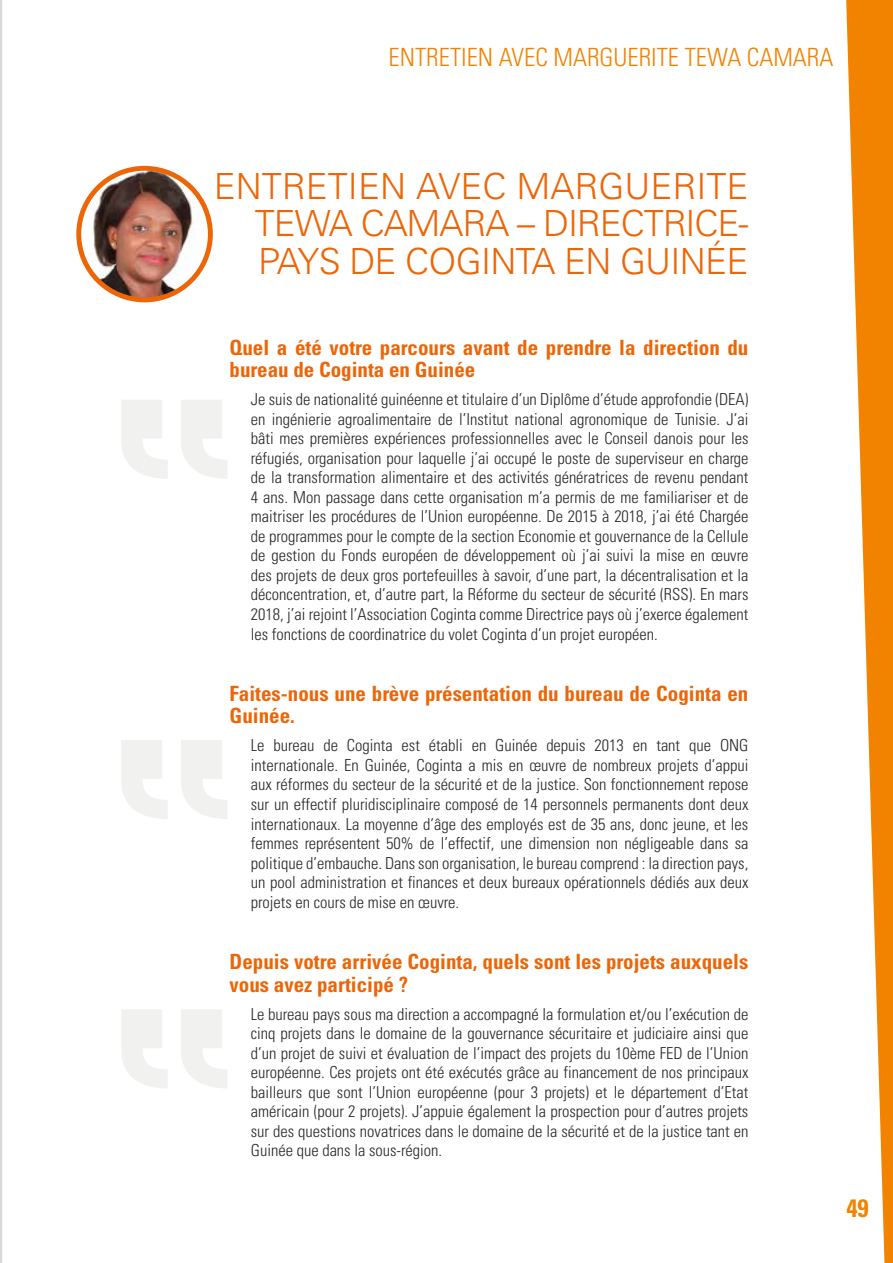
<style>
.page{position:relative;width:893px;height:1263px;background:#fff}
.page>*{position:absolute;margin:0;border:0;box-sizing:border-box;transform-origin:0 0}
.t1{font:36px/37.5px "Univers LT 45 Lt";letter-spacing:-.025em;color:#ec6608;text-align:justify}
.t2{font:25.05px "Univers LT 47 Lt Cn";color:#f18300}
.t3{font:25.05px "Univers LT 67 Bd Cn";color:#f18300}
.t4{font:21px/22.5px "Univers LT 67 Bd Cn";color:#ec6608}
.t5{font:16.5px/19.5px "Univers LT 47 Lt Cn";color:#282827;text-align:justify}
</style>
<div class="page">
<svg style="left:846px;top:0;width:47px;height:1263px;fill:#f18300"></svg>
<svg style="left:121px;top:400px;width:106px;height:79px"></svg>
<svg style="left:121px;top:740px;width:106px;height:79px"></svg>
<svg style="left:121px;top:1010px;width:106px;height:78px"></svg>
<img style="left:79px;top:168px;width:131px;height:132px;border-radius:66px">
<div style="left:76px;top:166px;width:137px;height:136px;border:5px solid #ec6608;border-radius:50%"></div>
<hr style="left:0;top:0;width:2px;height:1263px;background:#dadada">
<h2 class="t2" style="left:389px;top:43px;width:446px">ENTRETIEN AVEC MARGUERITE TEWA CAMARA</h2>
<h1 class="t1" style="left:255px;top:167px;width:495px;text-indent:-41px">ENTRETIEN AVEC MARGUERITE TEWA CAMARA – DIRECTRICE-PAYS DE COGINTA EN GUINÉE</h1>
<p class="t4" style="left:230px;top:336px;width:520px">Quel a été votre parcours avant de prendre la direction du bureau de Coginta en Guinée</p>
<p class="t5" style="left:251px;top:390px;width:499px">Je suis de nationalité guinéenne et titulaire d’un Diplôme d’étude approfondie (DEA) en ingénierie agroalimentaire de l’Institut national agronomique de Tunisie. J’ai bâti mes premières expériences professionnelles avec le Conseil danois pour les réfugiés, organisation pour laquelle j’ai occupé le poste de superviseur en charge de la transformation alimentaire et des activités génératrices de revenu pendant 4 ans. Mon passage dans cette organisation m’a permis de me familiariser et de maitriser les procédures de l’Union européenne. De 2015 à 2018, j’ai été Chargée de programmes pour le compte de la section Economie et gouvernance de la Cellule de gestion du Fonds européen de développement où j’ai suivi la mise en œuvre des projets de deux gros portefeuilles à savoir, d’une part, la décentralisation et la déconcentration, et, d’autre part, la Réforme du secteur de sécurité (RSS). En mars 2018, j’ai rejoint l’Association Coginta comme Directrice pays où j’exerce également les fonctions de coordinatrice du volet Coginta d’un projet européen.</p>
<p class="t4" style="left:230px;top:682px;width:520px">Faites-nous une brève présentation du bureau de Coginta en<br>Guinée.</p>
<p class="t5" style="left:251px;top:736px;width:499px">Le bureau de Coginta est établi en Guinée depuis 2013 en tant que ONG internationale. En Guinée, Coginta a mis en œuvre de nombreux projets d’appui aux réformes du secteur de la sécurité et de la justice. Son fonctionnement repose sur un effectif pluridisciplinaire composé de 14 personnels permanents dont deux internationaux. La moyenne d’âge des employés est de 35 ans, donc jeune, et les femmes représentent 50% de l’effectif, une dimension non négligeable dans sa politique d’embauche. Dans son organisation, le bureau comprend : la direction pays, un pool administration et finances et deux bureaux opérationnels dédiés aux deux projets en cours de mise en œuvre.</p>
<p class="t4" style="left:230px;top:950px;width:520px">Depuis votre arrivée Coginta, quels sont les projets auxquels vous avez participé ?</p>
<p class="t5" style="left:251px;top:1004px;width:499px">Le bureau pays sous ma direction a accompagné la formulation et/ou l’exécution de cinq projets dans le domaine de la gouvernance sécuritaire et judiciaire ainsi que d’un projet de suivi et évaluation de l’impact des projets du 10ème FED de l’Union européenne. Ces projets ont été exécutés grâce au financement de nos principaux bailleurs que sont l’Union européenne (pour 3 projets) et le département d’Etat américain (pour 2 projets). J’appuie également la prospection pour d’autres projets sur des questions novatrices dans le domaine de la sécurité et de la justice tant en Guinée que dans la sous-région.</p>
<h2 class="t3" style="left:846px;top:1194px;width:24px">49</h2>
</div>
